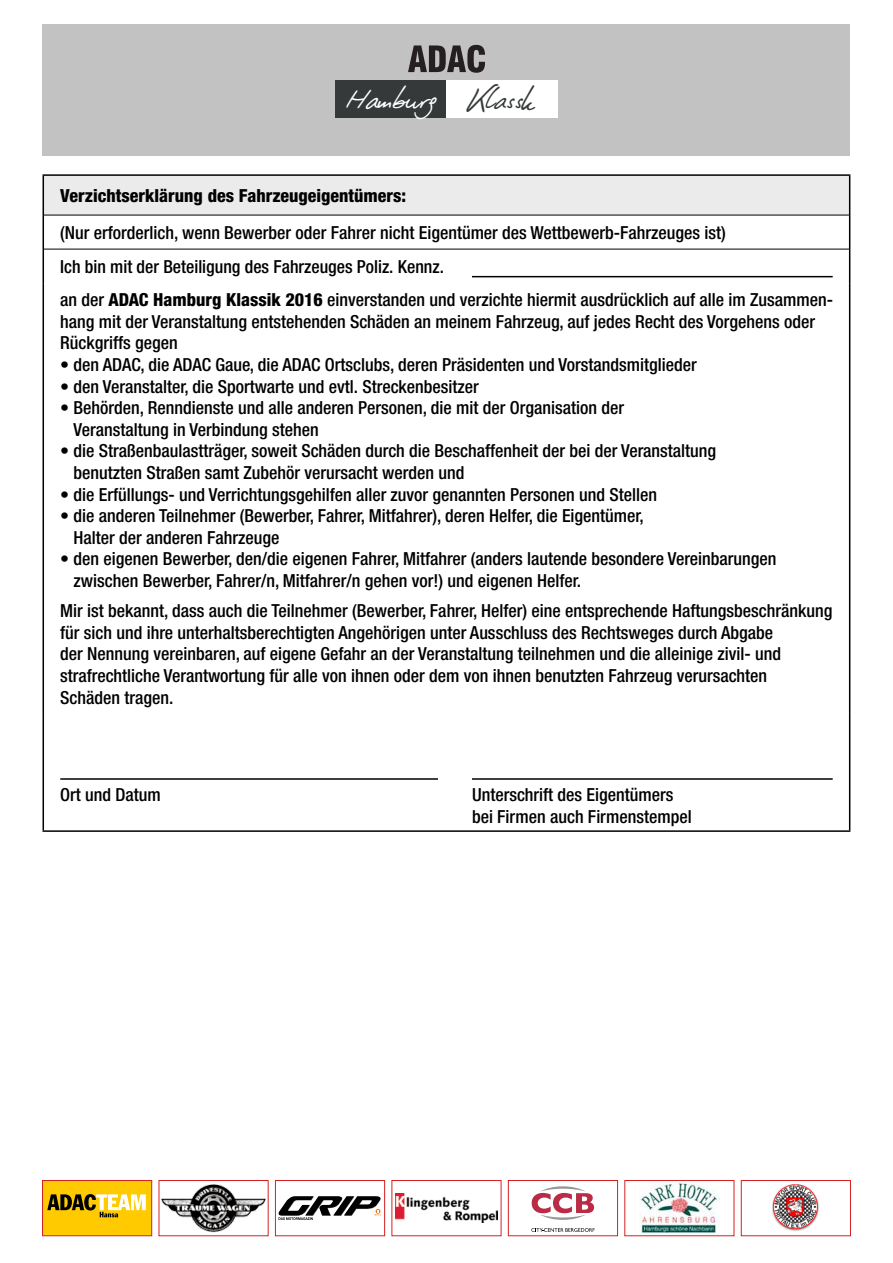
<style>
.page{position:relative;width:893px;height:1263px;background:#fff}
.page>*{position:absolute;margin:0;border:0;box-sizing:border-box;transform-origin:0 0}
.t1{font:31.2px "PT Script Zephyr";color:#fff}
.t2{font:500 condensed 18px/21.6px "Helvetica Neue LT";color:#000}
.t3{font:800 condensed 18px "Helvetica Neue LT";color:#000}
.s1{font-size:38.55px;color:#363939}
.s2{font-size:30.75px;color:#363939}
.s3{font-size:35.1px;color:#363939}
.s4{font-weight:800}
</style>
<div class="page">
<div style="left:43px;top:24px;width:807px;height:131px;background:#c3c2c2"></div>
<svg style="left:408px;top:45px;width:77px;height:28px"></svg>
<div style="left:335px;top:80px;width:112px;height:37px;background:#363939"></div>
<div style="left:446px;top:80px;width:112px;height:37px;background:#fff"></div>
<div style="left:43px;top:1180px;width:109px;height:55px;background:#ffcb00"></div>
<svg style="left:47px;top:1194px;width:99px;height:23px"></svg>
<div style="left:42px;top:1180px;width:110px;height:56px;border:1px solid #d42222"></div>
<img style="left:161px;top:1184px;width:105px;height:49px">
<div style="left:159px;top:1180px;width:110px;height:56px;border:1px solid #d42222"></div>
<svg style="left:279px;top:1196px;width:102px;height:24px"></svg>
<div style="left:275px;top:1180px;width:110px;height:56px;border:1px solid #d42222"></div>
<svg style="left:531px;top:1228px;width:64px;height:4px"></svg>
<svg style="left:532px;top:1186px;width:62px;height:34px"></svg>
<div style="left:508px;top:1180px;width:110px;height:56px;border:1px solid #d42222"></div>
<img style="left:395px;top:1194px;width:103px;height:28px">
<div style="left:391px;top:1180px;width:110px;height:56px;border:1px solid #d42222"></div>
<img style="left:772px;top:1185px;width:47px;height:46px">
<div style="left:741px;top:1180px;width:110px;height:56px;border:1px solid #d42222"></div>
<img style="left:640px;top:1182px;width:79px;height:52px">
<div style="left:624px;top:1180px;width:110px;height:56px;border:1px solid #d42222"></div>
<div style="left:43px;top:175px;width:807px;height:40px;background:#ebebeb"></div>
<hr style="left:43px;top:174px;width:412px;height:2px;background:#000">
<hr style="left:43px;top:176px;width:1px;height:39px;background:#000">
<hr style="left:455px;top:174px;width:395px;height:2px;background:#000">
<hr style="left:43px;top:215px;width:1px;height:34px;background:#000">
<hr style="left:43px;top:249px;width:1px;height:34px;background:#000">
<hr style="left:43px;top:283px;width:1px;height:429px;background:#000">
<hr style="left:43px;top:712px;width:1px;height:118px;background:#000">
<hr style="left:849px;top:176px;width:1px;height:39px;background:#000">
<hr style="left:849px;top:215px;width:1px;height:34px;background:#000">
<hr style="left:849px;top:249px;width:1px;height:34px;background:#000">
<hr style="left:849px;top:283px;width:1px;height:429px;background:#000">
<hr style="left:849px;top:712px;width:1px;height:118px;background:#000">
<hr style="left:43px;top:830px;width:412px;height:2px;background:#000">
<hr style="left:455px;top:830px;width:395px;height:2px;background:#000">
<hr style="left:44px;top:215px;width:411px;height:1px;background:#000">
<hr style="left:455px;top:215px;width:394px;height:1px;background:#000">
<hr style="left:44px;top:249px;width:411px;height:1px;background:#000">
<hr style="left:455px;top:249px;width:394px;height:1px;background:#000">
<hr style="left:472px;top:276px;width:361px;height:1px;background:#000">
<hr style="left:60px;top:778px;width:378px;height:2px;background:#000">
<hr style="left:472px;top:778px;width:361px;height:2px;background:#000">
<h1 class="t1" style="left:347px;top:77px;width:188px">Hamburg <span class="s1">K</span><span class="s2">lass</span><span class="s3">k</span></h1>
<p class="t3" style="left:60px;top:185px;width:347px">Verzichtserklärung des Fahrzeugeigentümers:</p>
<p class="t2" style="left:60px;top:216px;width:774px;line-height:33.5px">(Nur erforderlich, wenn Bewerber oder Fahrer nicht Eigentümer des Wettbewerb-Fahrzeuges ist)<br>Ich bin mit der Beteiligung des Fahrzeuges Poliz. Kennz.<br>an der <span class="s4">ADAC Hamburg Klassik 2016</span> einverstanden und verzichte hiermit ausdrücklich auf alle im Zusammen-</p>
<p class="t2" style="left:60px;top:310px;width:756px">hang mit der Veranstaltung entstehenden Schäden an meinem Fahrzeug, auf jedes Recht des Vorgehens oder<br>Rückgriffs gegen</p>
<p class="t2" style="left:60px;top:354px;width:638px">• den ADAC, die ADAC Gaue, die ADAC Ortsclubs, deren Präsidenten und Vorstandsmitglieder</p>
<p class="t2" style="left:60px;top:375px;width:420px">• den Veranstalter, die Sportwarte und evtl. Streckenbesitzer</p>
<p class="t2" style="left:74px;top:397px;width:552px;text-indent:-13px">• Behörden, Renndienste und alle anderen Personen, die mit der Organisation der<br>Veranstaltung in Verbindung stehen</p>
<p class="t2" style="left:74px;top:440px;width:644px;text-indent:-13px">• die Straßenbaulastträger, soweit Schäden durch die Beschaffenheit der bei der Veranstaltung benutzten Straßen samt Zubehör verursacht werden und</p>
<p class="t2" style="left:60px;top:483px;width:598px">• die Erfüllungs- und Verrichtungsgehilfen aller zuvor genannten Personen und Stellen</p>
<p class="t2" style="left:74px;top:505px;width:572px;text-indent:-13px">• die anderen Teilnehmer (Bewerber, Fahrer, Mitfahrer), deren Helfer, die Eigentümer,<br>Halter der anderen Fahrzeuge</p>
<p class="t2" style="left:74px;top:548px;width:704px;text-indent:-13px">• den eigenen Bewerber, den/die eigenen Fahrer, Mitfahrer (anders lautende besondere Vereinbarungen zwischen Bewerber, Fahrer/n, Mitfahrer/n gehen vor!) und eigenen Helfer.</p>
<p class="t2" style="left:60px;top:600px;width:774px">Mir ist bekannt, dass auch die Teilnehmer (Bewerber, Fahrer, Helfer) eine entsprechende Haftungsbeschränkung für sich und ihre unterhaltsberechtigten Angehörigen unter Ausschluss des Rechtsweges durch Abgabe<br>der Nennung vereinbaren, auf eigene Gefahr an der Veranstaltung teilnehmen und die alleinige zivil- und strafrechtliche Verantwortung für alle von ihnen oder dem von ihnen benutzten Fahrzeug verursachten<br>Schäden tragen.</p>
<p class="t2" style="left:60px;top:783px;width:102px">Ort und Datum</p>
<p class="t2" style="left:472px;top:783px;width:221px">Unterschrift des Eigentümers bei Firmen auch Firmenstempel</p>
</div>
